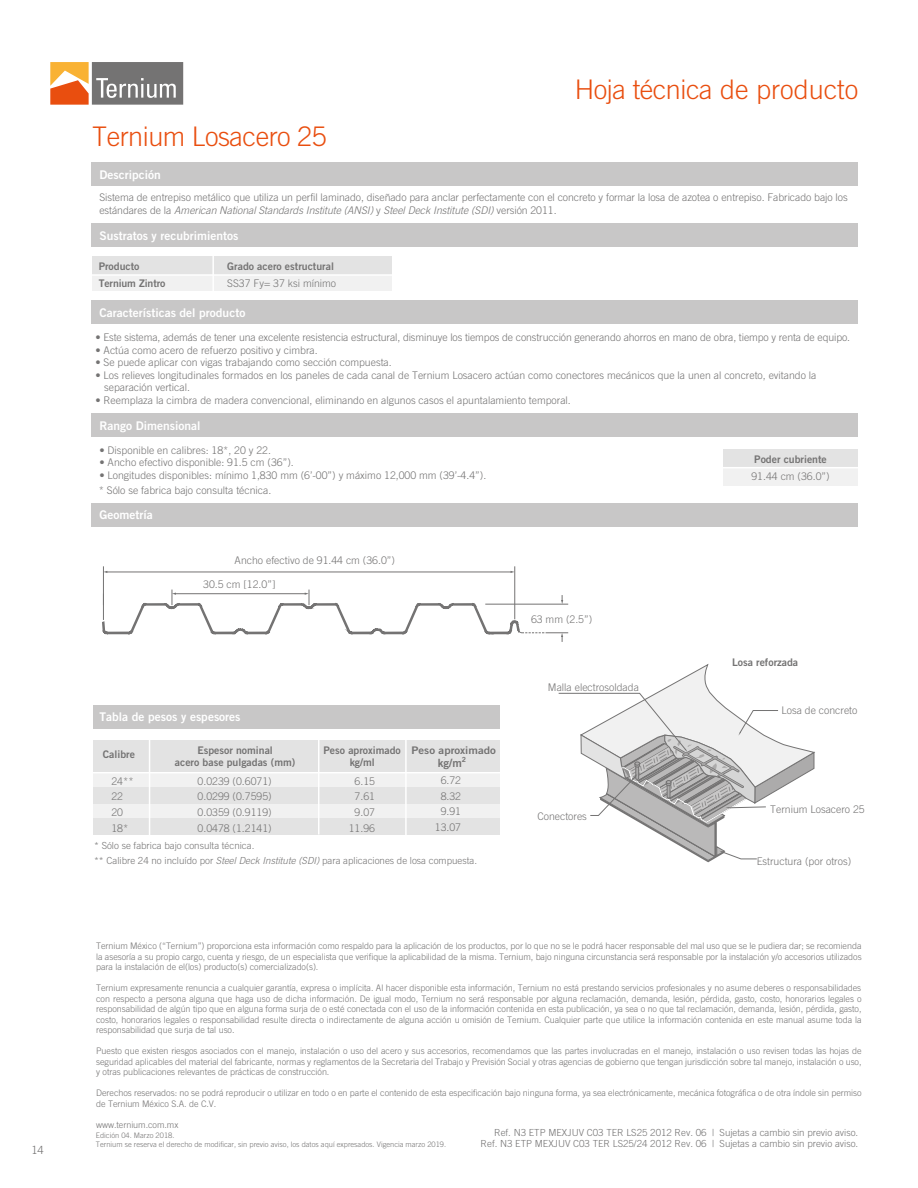
<style>
.page{position:relative;width:918px;height:1188px;background:#fff}
.page>*{position:absolute;margin:0;border:0;box-sizing:border-box;transform-origin:0 0}
.t1{font:300 27px "Trade Gothic";letter-spacing:-.015em;color:#e94e0f}
.t2{font:12px "Trade Gothic Bold Two";color:#fff}
.t3{font:11.4px "Trade Gothic Bold Two";color:#747373}
.t4{font:300 11.25px "Trade Gothic";color:#747373}
.t5{font:300 10.5px/15.6px "Trade Gothic";color:#747373}
.t6{font:10.5px/12.6px "Trade Gothic Bold Two";color:#747373;text-align:center}
.t7{font:10.5px "Trade Gothic Bold Two";color:#747373;scale:1.09 1}
.t8{font:300 9.75px/15.5px "Trade Gothic";color:#747373}
.t9{font:300 9px/10.5px "Trade Gothic";letter-spacing:-.005em;color:#747373;text-align:justify}
.t10{font:300 7.5px/9px "Trade Gothic";color:#747373}
.s1{font-style:italic}
</style>
<div class="page">
<svg style="left:50px;top:62px;width:133px;height:43px;background:#a88c76"></svg>
<div style="left:724px;top:449px;width:134px;height:19px;background:#e3e3e3"></div>
<div style="left:724px;top:468px;width:134px;height:17px;background:#f1f1f1"></div>
<div style="left:92px;top:163px;width:766px;height:23px;background:#c8c7c7"></div>
<div style="left:92px;top:224px;width:766px;height:23px;background:#c8c7c7"></div>
<div style="left:92px;top:301px;width:766px;height:23px;background:#c8c7c7"></div>
<div style="left:92px;top:413px;width:766px;height:24px;background:#c8c7c7"></div>
<div style="left:92px;top:503px;width:766px;height:24px;background:#c8c7c7"></div>
<div style="left:92px;top:256px;width:299px;height:19px;background:#e3e3e3"></div>
<div style="left:92px;top:275px;width:299px;height:16px;background:#f1f1f1"></div>
<hr style="left:212px;top:254px;width:2px;height:38px;background:#fff">
<hr style="left:103px;top:566px;width:1px;height:54px;background:#747373">
<hr style="left:515px;top:566px;width:1px;height:53px;background:#747373">
<hr style="left:107px;top:572px;width:404px;height:1px;background:#747373">
<svg style="left:101px;top:590px;width:714px;height:272px"></svg>
<hr style="left:90px;top:274px;width:304px;height:2px;background:#fff">
<hr style="left:721px;top:467px;width:139px;height:1px;background:#fff">
<div style="left:93px;top:705px;width:407px;height:24px;background:#c8c7c7"></div>
<div style="left:93px;top:740px;width:407px;height:32px;background:#e3e3e3"></div>
<div style="left:93px;top:773px;width:407px;height:14px;background:#f1f1f1"></div>
<div style="left:93px;top:788px;width:407px;height:16px;background:#e3e3e3"></div>
<div style="left:93px;top:804px;width:407px;height:15px;background:#f1f1f1"></div>
<div style="left:93px;top:818px;width:407px;height:16px;background:#e3e3e3"></div>
<hr style="left:318px;top:740px;width:1px;height:94px;background:#fff">
<hr style="left:149px;top:740px;width:1px;height:95px;background:#fff">
<hr style="left:91px;top:772px;width:414px;height:1px;background:#fff">
<hr style="left:405px;top:740px;width:2px;height:95px;background:#fff">
<p class="t4" style="left:31px;top:1143px;width:14px">14</p>
<h1 class="t1" style="left:92px;top:120px;width:236px">Ternium Losacero 25</h1>
<h2 class="t2" style="left:99px;top:167px;width:63px">Descripción</h2>
<h1 class="t1" style="left:575px;top:73px;width:285px">Hoja técnica de producto</h1>
<p class="t5" style="left:99px;top:191px;width:750px;line-height:12.6px">Sistema de entrepiso metálico que utiliza un perfil laminado, diseñado para anclar perfectamente con el concreto y formar la losa de azotea o entrepiso. Fabricado bajo los estándares de la <span class="s1">American National Standards Institute (ANSI)</span> y <span class="s1">Steel Deck Institute (SDI)</span> versión 2011.</p>
<h2 class="t2" style="left:99px;top:228px;width:141px">Sustratos y recubrimientos</h2>
<p class="t6" style="left:99px;top:260px;width:42px">Producto</p>
<p class="t6" style="left:227px;top:260px;width:108px">Grado acero estructural</p>
<p class="t6" style="left:99px;top:277px;width:68px">Ternium Zintro</p>
<p class="t5" style="left:227px;top:275px;width:110px">SS37 Fy= 37 ksi mínimo</p>
<h2 class="t2" style="left:99px;top:305px;width:147px">Características del producto</h2>
<p class="t5" style="left:95px;top:329px;width:756px">• Este sistema, además de tener una excelente resistencia estructural, disminuye los tiempos de construcción generando ahorros en mano de obra, tiempo y renta de equipo.</p>
<p class="t5" style="left:95px;top:342px;width:224px">• Actúa como acero de refuerzo positivo y cimbra.</p>
<p class="t5" style="left:95px;top:355px;width:298px">• Se puede aplicar con vigas trabajando como sección compuesta.</p>
<p class="t5" style="left:104px;top:369px;width:714px;line-height:12.6px;text-indent:-9px">• Los relieves longitudinales formados en los paneles de cada canal de Ternium Losacero actúan como conectores mecánicos que la unen al concreto, evitando la separación vertical.</p>
<p class="t5" style="left:95px;top:392px;width:477px">• Reemplaza la cimbra de madera convencional, eliminando en algunos casos el apuntalamiento temporal.</p>
<h2 class="t2" style="left:99px;top:418px;width:103px">Rango Dimensional</h2>
<p class="t5" style="left:99px;top:442px;width:173px">• Disponible en calibres: 18*, 20 y 22.</p>
<p class="t5" style="left:99px;top:455px;width:196px">• Ancho efectivo disponible: 91.5 cm (36”).</p>
<p class="t5" style="left:99px;top:468px;width:389px;line-height:14.5px">• Longitudes disponibles: mínimo 1,830 mm (6’-00”) y máximo 12,000 mm (39’-4.4”). * Sólo se fabrica bajo consulta técnica.</p>
<h2 class="t2" style="left:99px;top:507px;width:55px">Geometría</h2>
<p class="t5" style="left:235px;top:552px;width:162px">Ancho efectivo de 91.44 cm (36.0”)</p>
<p class="t5" style="left:203px;top:576px;width:74px">30.5 cm [12.0”]</p>
<h2 class="t2" style="left:99px;top:709px;width:143px">Tabla de pesos y espesores</h2>
<p class="t6" style="left:103px;top:748px;width:34px">Calibre</p>
<p class="t5" style="left:111px;top:789px;width:13px">22</p>
<p class="t5" style="left:111px;top:820px;width:18px">18*</p>
<p class="t5" style="left:111px;top:773px;width:24px">24**</p>
<p class="t5" style="left:111px;top:804px;width:13px">20</p>
<p class="t6" style="left:175px;top:743px;width:122px">Espesor nominal<br>acero base pulgadas (mm)</p>
<p class="t5" style="left:198px;top:789px;width:76px">0.0299 (0.7595)</p>
<p class="t5" style="left:198px;top:820px;width:76px">0.0478 (1.2141)</p>
<p class="t5" style="left:198px;top:773px;width:76px">0.0239 (0.6071)</p>
<p class="t5" style="left:198px;top:804px;width:76px">0.0359 (0.9119)</p>
<p class="t6" style="left:324px;top:743px;width:79px">Peso aproximado kg/ml</p>
<p class="t5" style="left:349px;top:773px;width:28px;text-align:center">6.15<br>7.61<br>9.07<br>11.96</p>
<p class="t7" style="left:412px;top:743px;width:79px">Peso aproximado</p>
<p class="t5" style="left:435px;top:772px;width:28px;text-align:center">6.72<br>8.32<br>9.91<br>13.07</p>
<p class="t3" style="left:438px;top:755px;width:30px">kg/m<sup>2</sup></p>
<p class="t8" style="left:94px;top:838px;width:385px">* Sólo se fabrica bajo consulta técnica.<br>** Calibre 24 no incluído por <span class="s1">Steel Deck Institute (SDI)</span> para aplicaciones de losa compuesta.</p>
<p class="t5" style="left:531px;top:611px;width:63px">63 mm (2.5”)</p>
<p class="t5" style="left:548px;top:679px;width:92px">Malla electrosoldada</p>
<p class="t5" style="left:537px;top:808px;width:51px">Conectores</p>
<p class="t6" style="left:754px;top:452px;width:74px">Poder cubriente</p>
<p class="t5" style="left:751px;top:469px;width:80px">91.44 cm (36.0”)</p>
<p class="t6" style="left:732px;top:656px;width:68px">Losa reforzada</p>
<p class="t5" style="left:782px;top:703px;width:77px">Losa de concreto</p>
<p class="t5" style="left:770px;top:802px;width:96px">Ternium Losacero 25</p>
<p class="t5" style="left:757px;top:853px;width:96px">Estructura (por otros)</p>
<p class="t9" style="left:96px;top:941px;width:767px">Ternium México (“Ternium”) proporciona esta información como respaldo para la aplicación de los productos, por lo que no se le podrá hacer responsable del mal uso que se le pudiera dar; se recomienda la asesoría a su propio cargo, cuenta y riesgo, de un especialista que verifique la aplicabilidad de la misma. Ternium, bajo ninguna circunstancia será responsable por la instalación y/o accesorios utilizados para la instalación de el(los) producto(s) comercializado(s).</p>
<p class="t9" style="left:96px;top:983px;width:767px">Ternium expresamente renuncia a cualquier garantía, expresa o implícita. Al hacer disponible esta información, Ternium no está prestando servicios profesionales y no asume deberes o responsabilidades con respecto a persona alguna que haga uso de dicha información. De igual modo, Ternium no será responsable por alguna reclamación, demanda, lesión, pérdida, gasto, costo, honorarios legales o responsabilidad de algún tipo que en alguna forma surja de o esté conectada con el uso de la información contenida en esta publicación, ya sea o no que tal reclamación, demanda, lesión, pérdida, gasto, costo, honorarios legales o responsabilidad resulte directa o indirectamente de alguna acción u omisión de Ternium. Cualquier parte que utilice la información contenida en este manual asume toda la responsabilidad que surja de tal uso.</p>
<p class="t9" style="left:96px;top:1046px;width:767px">Puesto que existen riesgos asociados con el manejo, instalación o uso del acero y sus accesorios, recomendamos que las partes involucradas en el manejo, instalación o uso revisen todas las hojas de seguridad aplicables del material del fabricante, normas y reglamentos de la Secretaria del Trabajo y Previsión Social y otras agencias de gobierno que tengan jurisdicción sobre tal manejo, instalación o uso, y otras publicaciones relevantes de prácticas de construcción.</p>
<p class="t9" style="left:96px;top:1088px;width:767px">Derechos reservados: no se podrá reproducir o utilizar en todo o en parte el contenido de esta especificación bajo ninguna forma, ya sea electrónicamente, mecánica fotográfica o de otra índole sin permiso de Ternium México S.A. de C.V.</p>
<p class="t9" style="left:96px;top:1119px;width:84px">www.ternium.com.mx</p>
<p class="t8" style="left:494px;top:1125px;width:366px">Ref. N3 ETP MEXJUV C03 TER LS25 2012 Rev. 06 | Sujetas a cambio sin previo aviso.</p>
<p class="t10" style="left:96px;top:1131px;width:352px">Edición 04. Marzo 2018.<br>Ternium se reserva el derecho de modificar, sin previo aviso, los datos aquí expresados. Vigencia marzo 2019.</p>
<p class="t8" style="left:481px;top:1136px;width:379px">Ref. N3 ETP MEXJUV C03 TER LS25/24 2012 Rev. 06 | Sujetas a cambio sin previo aviso.</p>
</div>
